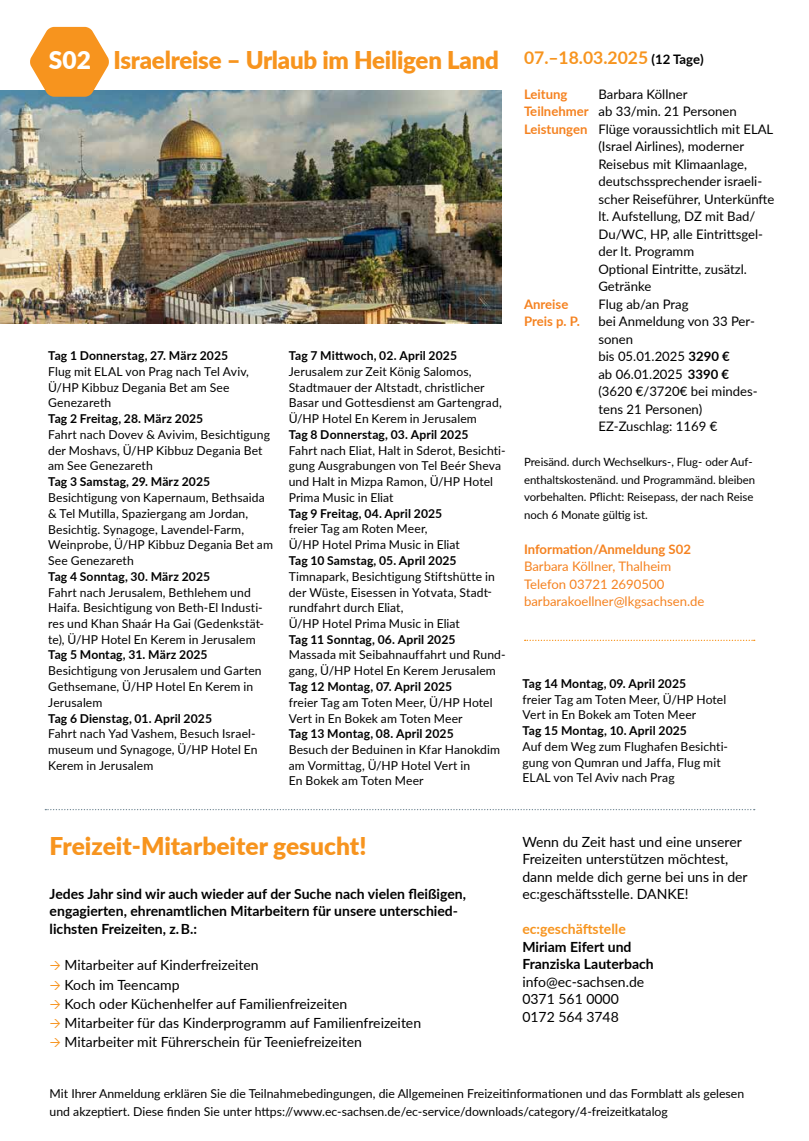
<style>
.page{position:relative;width:809px;height:1141px;background:#fff}
.page>*{position:absolute;margin:0;border:0;box-sizing:border-box;transform-origin:0 0}
.t1{font:900 24.5px "Lato";letter-spacing:-.01em;color:#f7941e}
.t2{font:700 17.5px "Lato";color:#f7941e}
.t3{font:14px/17.5px "Lato";color:#000}
.t4{font:700 14px/17.5px "Lato";color:#000}
.t5{font:700 14px "Lato";color:#f7941e}
.t6{font:13.12px/17.5px "Lato";color:#000}
.t7{font:13.12px/17.5px "Lato";color:#f58220}
.t8{font:700 13.12px "Lato";color:#f58220}
.t9{font:12.25px/15.8px "Lato";letter-spacing:.01em;color:#000}
.t10{font:700 12.25px "Lato";letter-spacing:.01em;color:#000}
.t11{font:11.38px/17.5px "Lato";color:#000}
.s1{color:#fff}
.s2{font-size:13.12px;color:#000}
.s3{font-weight:700;color:#f58220}
.s4{font-weight:700}
</style>
<div class="page">
<svg style="left:45px;top:809px;width:709px;height:1px"></svg>
<img style="left:0;top:91px;width:501px;height:232px">
<svg style="left:30px;top:27px;width:79px;height:70px"></svg>
<svg style="left:524px;top:640px;width:230px;height:1px"></svg>
<h1 class="t1" style="left:49px;top:42px;width:451px"><span class="s1">S02</span> Israelreise – Urlaub im Heiligen Land</h1>
<p class="t10" style="left:48px;top:347px;width:181px">Tag 1 Donnerstag, 27. März 2025</p>
<p class="t9" style="left:48px;top:363px;width:202px">Flug mit ELAL von Prag nach Tel Aviv,<br>Ü/HP Kibbuz Degania Bet am See<br>Genezareth</p>
<p class="t10" style="left:48px;top:410px;width:157px">Tag 2 Freitag, 28. März 2025</p>
<p class="t9" style="left:48px;top:426px;width:223px">Fahrt nach Dovev &amp; Avivim, Besichtigung der Moshavs, Ü/HP Kibbuz Degania Bet am See Genezareth</p>
<p class="t10" style="left:48px;top:473px;width:163px">Tag 3 Samstag, 29. März 2025</p>
<p class="t9" style="left:48px;top:489px;width:226px">Besichtigung von Kapernaum, Bethsaida &amp; Tel Mutilla, Spaziergang am Jordan, Besichtig. Synagoge, Lavendel-Farm, Weinprobe, Ü/HP Kibbuz Degania Bet am See Genezareth</p>
<p class="t10" style="left:48px;top:567px;width:163px">Tag 4 Sonntag, 30. März 2025</p>
<p class="t9" style="left:48px;top:584px;width:217px">Fahrt nach Jerusalem, Bethlehem und Haifa. Besichtigung von Beth-El Industi&shy;res und Khan Shaár Ha Gai (Gedenkstät&shy;te), Ü/HP Hotel En Kerem in Jerusalem</p>
<p class="t10" style="left:48px;top:646px;width:161px">Tag 5 Montag, 31. März 2025</p>
<p class="t9" style="left:48px;top:662px;width:215px">Besichtigung von Jerusalem und Garten<br>Gethsemane, Ü/HP Hotel En Kerem in<br>Jerusalem</p>
<p class="t10" style="left:48px;top:709px;width:165px">Tag 6 Dienstag, 01. April 2025</p>
<p class="t9" style="left:48px;top:725px;width:211px">Fahrt nach Yad Vashem, Besuch Israel&shy;museum und Synagoge, Ü/HP Hotel En<br>Kerem in Jerusalem</p>
<p class="t10" style="left:289px;top:347px;width:170px">Tag 7 Mittwoch, 02. April 2025</p>
<p class="t9" style="left:289px;top:363px;width:215px">Jerusalem zur Zeit König Salomos, Stadtmauer der Altstadt, christlicher Basar und Gottesdienst am Gartengrad, Ü/HP Hotel En Kerem in Jerusalem</p>
<p class="t10" style="left:289px;top:425px;width:181px">Tag 8 Donnerstag, 03. April 2025</p>
<p class="t9" style="left:289px;top:442px;width:218px">Fahrt nach Eliat, Halt in Sderot, Besichti&shy;gung Ausgrabungen von Tel Beér Sheva und Halt in Mizpa Ramon, Ü/HP Hotel Prima Music in Eliat</p>
<p class="t10" style="left:289px;top:504px;width:155px">Tag 9 Freitag, 04. April 2025</p>
<p class="t9" style="left:289px;top:521px;width:173px">freier Tag am Roten Meer,<br>Ü/HP Hotel Prima Music in Eliat</p>
<p class="t10" style="left:289px;top:552px;width:169px">Tag 10 Samstag, 05. April 2025</p>
<p class="t9" style="left:289px;top:568px;width:208px">Timnapark, Besichtigung Stiftshütte in der Wüste, Eisessen in Yotvata, Stadt&shy;rundfahrt durch Eliat,<br>Ü/HP Hotel Prima Music in Eliat</p>
<p class="t10" style="left:289px;top:630px;width:168px">Tag 11 Sonntag, 06. April 2025</p>
<p class="t9" style="left:289px;top:647px;width:218px">Massada mit Seibahnauffahrt und Rund&shy;gang, Ü/HP Hotel En Kerem Jerusalem</p>
<p class="t10" style="left:289px;top:677px;width:165px">Tag 12 Montag, 07. April 2025</p>
<p class="t9" style="left:289px;top:694px;width:205px">freier Tag am Toten Meer, Ü/HP Hotel<br>Vert in En Bokek am Toten Meer</p>
<p class="t10" style="left:289px;top:725px;width:167px">Tag 13 Montag, 08. April 2025</p>
<p class="t9" style="left:289px;top:741px;width:213px">Besuch der Beduinen in Kfar Hanokdim am Vormittag, Ü/HP Hotel Vert in<br>En Bokek am Toten Meer</p>
<h2 class="t2" style="left:524px;top:44px;width:181px">07.–18.03.2025 <span class="s2">(12 Tage)</span></h2>
<p class="t8" style="left:524px;top:84px;width:45px">Leitung</p>
<p class="t6" style="left:598px;top:85px;width:90px">Barbara Köllner</p>
<p class="t6" style="left:524px;top:102px;width:214px"><span class="s3">Teilnehmer</span> ab 33/min. 21 Personen</p>
<p class="t6" style="left:524px;top:120px;width:251px"><span class="s3">Leistungen</span> Flüge voraussichtlich mit ELAL</p>
<p class="t6" style="left:598px;top:137px;width:147px">(Israel Airlines), moderner</p>
<p class="t6" style="left:598px;top:155px;width:150px">Reisebus mit Klimaanlage,</p>
<p class="t6" style="left:598px;top:172px;width:165px">deutschssprechender israeli-</p>
<p class="t6" style="left:598px;top:190px;width:177px">scher Reiseführer, Unterkünfte</p>
<p class="t6" style="left:598px;top:207px;width:158px">lt. Aufstellung, DZ mit Bad/</p>
<p class="t6" style="left:598px;top:225px;width:166px">Du/WC, HP, alle Eintrittsgel-</p>
<p class="t6" style="left:598px;top:242px;width:97px">der lt. Programm</p>
<p class="t6" style="left:598px;top:260px;width:150px">Optional Eintritte, zusätzl.</p>
<p class="t6" style="left:598px;top:277px;width:54px">Getränke</p>
<p class="t8" style="left:524px;top:294px;width:46px">Anreise</p>
<p class="t6" style="left:598px;top:295px;width:92px">Flug ab/an Prag</p>
<p class="t8" style="left:524px;top:312px;width:57px">Preis p. P.</p>
<p class="t6" style="left:598px;top:312px;width:161px">bei Anmeldung von 33 Per&shy;sonen<br>bis 05.01.2025 <span class="s4">3290 €<br></span>ab 06.01.2025 <span class="s4">3390 € </span>(3620 €/3720€ bei mindes&shy;tens 21 Personen)<br>EZ-Zuschlag: 1169 €</p>
<p class="t11" style="left:524px;top:453px;width:233px">Preisänd. durch Wechselkurs-, Flug- oder Auf&shy;enthaltskostenänd. und Programmänd. bleiben vorbehalten. Pflicht: Reisepass, der nach Reise noch 6 Monate gültig ist.</p>
<p class="t8" style="left:524px;top:539px;width:168px">Information/Anmeldung S02</p>
<p class="t7" style="left:524px;top:557px;width:182px">Barbara Köllner, Thalheim<br>Telefon 03721 2690500 barbarakoellner@lkgsachsen.de</p>
<p class="t10" style="left:522px;top:674px;width:165px">Tag 14 Montag, 09. April 2025</p>
<p class="t9" style="left:522px;top:691px;width:205px">freier Tag am Toten Meer, Ü/HP Hotel<br>Vert in En Bokek am Toten Meer</p>
<p class="t10" style="left:522px;top:722px;width:166px">Tag 15 Montag, 10. April 2025</p>
<p class="t9" style="left:522px;top:738px;width:207px">Auf dem Weg zum Flughafen Besichti&shy;gung von Qumran und Jaffa, Flug mit<br>ELAL von Tel Aviv nach Prag</p>
<h1 class="t1" style="left:50px;top:828px;width:318px">Freizeit-Mitarbeiter gesucht!</h1>
<p class="t4" style="left:50px;top:884px;width:418px">Jedes Jahr sind wir auch wieder auf der Suche nach vielen fleißigen, engagierten, ehrenamtlichen Mitarbeitern für unsere unterschied&shy;lichsten Freizeiten, z. B.:</p>
<p class="t3" style="left:64px;top:955px;width:358px;line-height:19.2px">Mitarbeiter auf Kinderfreizeiten<br>Koch im Teencamp<br>Koch oder Küchenhelfer auf Familienfreizeiten<br>Mitarbeiter für das Kinderprogramm auf Familienfreizeiten Mitarbeiter mit Führerschein für Teeniefreizeiten</p>
<p class="t3" style="left:522px;top:832px;width:227px">Wenn du Zeit hast und eine unserer Freizeiten unterstützen möchtest, dann melde dich gerne bei uns in der ec:geschäftsstelle. DANKE!</p>
<p class="t5" style="left:522px;top:919px;width:105px">ec:geschäftstelle</p>
<p class="t4" style="left:522px;top:937px;width:133px">Miriam Eifert und<br>Franziska Lauterbach</p>
<p class="t3" style="left:522px;top:972px;width:123px">info@ec-sachsen.de<br>0371 561 0000<br>0172 564 3748</p>
<p class="t9" style="left:50px;top:1084px;width:696px;line-height:17.5px">Mit Ihrer Anmeldung erklären Sie die Teilnahmebedingungen, die Allgemeinen Freizeitinformationen und das Formblatt als gelesen und akzeptiert. Diese finden Sie unter https://www.ec-sachsen.de/ec-service/downloads/category/4-freizeitkatalog</p>
</div>
